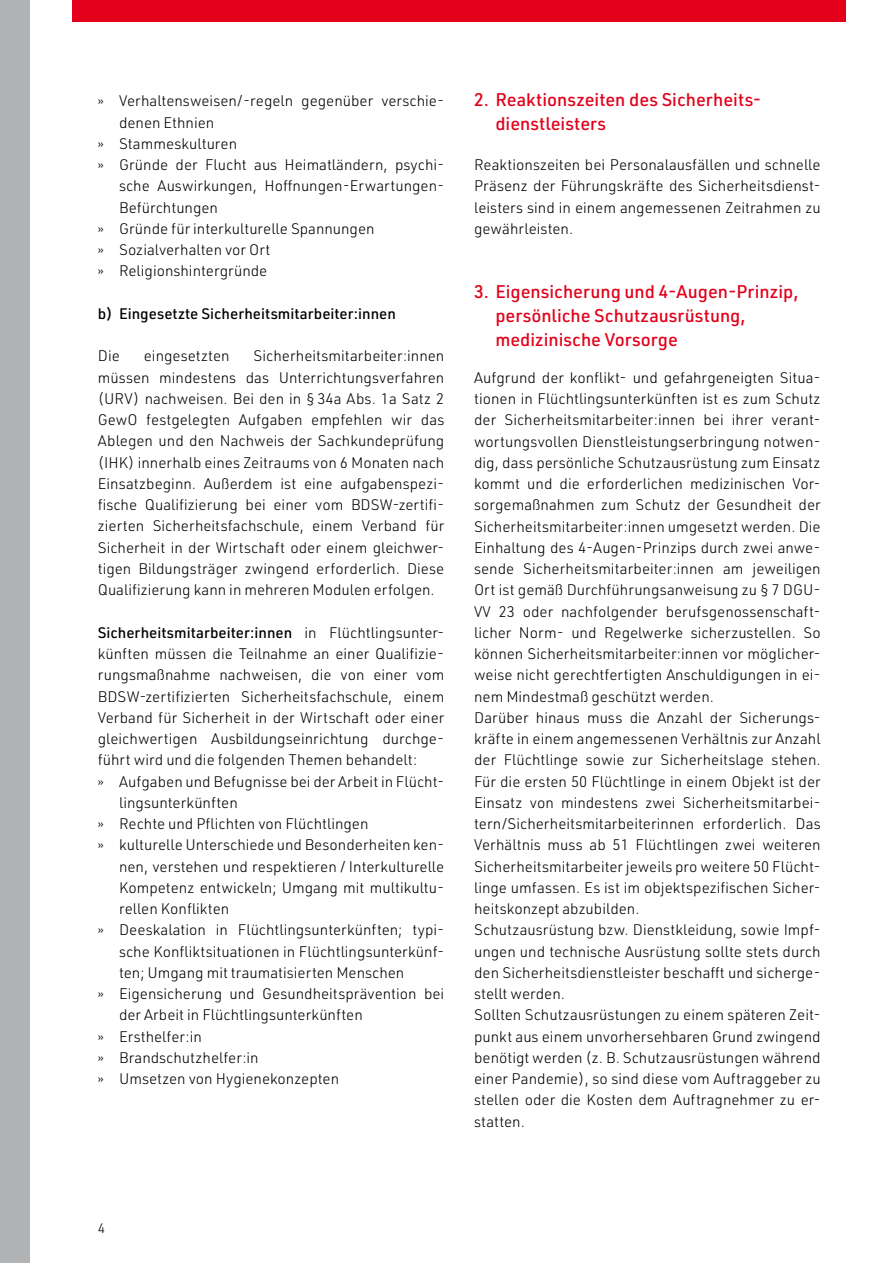
<style>
.page{position:relative;width:893px;height:1263px;background:#fff}
.page>*{position:absolute;margin:0;border:0;box-sizing:border-box;transform-origin:0 0}
.t1{font:500 18px/24px "URWDIN";color:#e2001a}
.t2{font:300 15px/21.3px "URWDIN";color:#000;text-align:justify}
.t3{font:500 15px "URWDIN";color:#000}
.t4{font:300 13.5px "URWDIN";color:#000}
.s1{font-weight:300}
</style>
<div class="page">
<div style="left:0;top:0;width:30px;height:1263px;background:#b1b3b4"></div>
<div style="left:72px;top:0;width:774px;height:21px;background:#e2001a"></div>
<p class="t2" style="left:98px;top:90px;width:348px">» Verhaltensweisen/-regeln gegenüber verschie-</p>
<p class="t2" style="left:119px;top:111px;width:97px">denen Ethnien</p>
<p class="t2" style="left:98px;top:132px;width:141px">» Stammeskulturen</p>
<p class="t2" style="left:98px;top:154px;width:348px">» Gründe der Flucht aus Heimatländern, psychi-</p>
<p class="t2" style="left:119px;top:175px;width:327px">sche Auswirkungen, Hoffnungen-Erwartungen-</p>
<p class="t2" style="left:119px;top:196px;width:100px">Befürchtungen</p>
<p class="t2" style="left:98px;top:217px;width:278px">» Gründe für interkulturelle Spannungen</p>
<p class="t2" style="left:98px;top:239px;width:174px">» Sozialverhalten vor Ort</p>
<p class="t2" style="left:98px;top:260px;width:171px">» Religionshintergründe</p>
<p class="t3" style="left:98px;top:303px;width:300px">b) Eingesetzte Sicherheitsmitarbeiter:innen</p>
<p class="t2" style="left:98px;top:345px;width:24px">Die</p>
<p class="t2" style="left:144px;top:345px;width:87px">eingesetzten</p>
<p class="t2" style="left:98px;top:345px;width:348px;text-indent:156px">Sicherheitsmitarbeiter:innen müssen mindestens das Unterrichtungsverfahren (URV) nachweisen. Bei den in § 34a Abs. 1a Satz 2<br>GewO festgelegten Aufgaben empfehlen wir das Ablegen und den Nachweis der Sachkundeprüfung (IHK) innerhalb eines Zeitraums von 6 Monaten nach Einsatzbeginn. Außerdem ist eine aufgabenspezi&shy;fische Qualifizierung bei einer vom BDSW-zertifi&shy;zierten Sicherheitsfachschule, einem Verband für Sicherheit in der Wirtschaft oder einem gleichwer&shy;tigen Bildungsträger zwingend erforderlich. Diese Qualifizierung kann in mehreren Modulen erfolgen.</p>
<p class="t3" style="left:98px;top:622px;width:348px">Sicherheitsmitarbeiter:innen <span class="s1">in Flüchtlingsunter-</span></p>
<p class="t2" style="left:98px;top:643px;width:348px">künften müssen die Teilnahme an einer Qualifizie-</p>
<p class="t2" style="left:98px;top:664px;width:348px">rungsmaßnahme nachweisen, die von einer vom</p>
<p class="t2" style="left:98px;top:685px;width:348px">BDSW-zertifizierten Sicherheitsfachschule, einem</p>
<p class="t2" style="left:98px;top:706px;width:348px">Verband für Sicherheit in der Wirtschaft oder einer</p>
<p class="t2" style="left:98px;top:728px;width:348px">gleichwertigen Ausbildungseinrichtung durchge-</p>
<p class="t2" style="left:98px;top:749px;width:321px">führt wird und die folgenden Themen behandelt:</p>
<p class="t2" style="left:98px;top:770px;width:348px">» Aufgaben und Befugnisse bei der Arbeit in Flücht-</p>
<p class="t2" style="left:119px;top:791px;width:120px">lingsunterkünften</p>
<p class="t2" style="left:98px;top:813px;width:272px">» Rechte und Pflichten von Flüchtlingen</p>
<p class="t2" style="left:98px;top:834px;width:348px">» kulturelle Unterschiede und Besonderheiten ken-</p>
<p class="t2" style="left:119px;top:855px;width:327px">nen, verstehen und respektieren / Interkulturelle</p>
<p class="t2" style="left:119px;top:876px;width:327px">Kompetenz entwickeln; Umgang mit multikultu-</p>
<p class="t2" style="left:119px;top:898px;width:112px">rellen Konflikten</p>
<p class="t2" style="left:98px;top:919px;width:348px">» Deeskalation in Flüchtlingsunterkünften; typi-</p>
<p class="t2" style="left:119px;top:940px;width:327px">sche Konfliktsituationen in Flüchtlingsunterkünf-</p>
<p class="t2" style="left:119px;top:961px;width:287px">ten; Umgang mit traumatisierten Menschen</p>
<p class="t2" style="left:98px;top:983px;width:348px">» Eigensicherung und Gesundheitsprävention bei</p>
<p class="t2" style="left:119px;top:1004px;width:245px">der Arbeit in Flüchtlingsunterkünften</p>
<p class="t2" style="left:98px;top:1025px;width:106px">» Ersthelfer:in</p>
<p class="t2" style="left:98px;top:1046px;width:162px">» Brandschutzhelfer:in</p>
<p class="t2" style="left:98px;top:1068px;width:243px">» Umsetzen von Hygienekonzepten</p>
<p class="t1" style="left:495px;top:87px;width:264px;text-indent:-21px">2. Reaktionszeiten des Sicherheits&shy;dienstleisters</p>
<p class="t2" style="left:474px;top:154px;width:348px">Reaktionszeiten bei Personalausfällen und schnelle Präsenz der Führungskräfte des Sicherheitsdienst&shy;leisters sind in einem angemessenen Zeitrahmen zu gewährleisten.</p>
<p class="t1" style="left:495px;top:279px;width:305px;text-indent:-21px">3. Eigensicherung und 4-Augen-Prinzip, persönliche Schutzausrüstung, medizinische Vorsorge</p>
<p class="t2" style="left:474px;top:366px;width:348px;text-align:left">Aufgrund der konflikt- und gefahrgeneigten Situa&shy;tionen in Flüchtlingsunterkünften ist es zum Schutz der Sicherheitsmitarbeiter:innen bei ihrer verant&shy;wortungsvollen Dienstleistungserbringung notwen&shy;dig, dass persönliche Schutzausrüstung zum Einsatz kommt und die erforderlichen medizinischen Vor&shy;sorgemaßnahmen zum Schutz der Gesundheit der Sicherheitsmitarbeiter:innen umgesetzt werden. Die Einhaltung des 4-Augen-Prinzips durch zwei anwe&shy;sende Sicherheitsmitarbeiter:innen am jeweiligen Ort ist gemäß Durchführungsanweisung zu § 7 DGU-VV 23 oder nachfolgender berufsgenossenschaft&shy;licher Norm- und Regelwerke sicherzustellen. So können Sicherheitsmitarbeiter:innen vor möglicher&shy;weise nicht gerechtfertigten Anschuldigungen in ei&shy;nem Mindestmaß geschützt werden.<br>Darüber hinaus muss die Anzahl der Sicherungs&shy;kräfte in einem angemessenen Verhältnis zur Anzahl der Flüchtlinge sowie zur Sicherheitslage stehen.<br>Für die ersten 50 Flüchtlinge in einem Objekt ist der Einsatz von mindestens zwei Sicherheitsmitarbei&shy;tern/Sicherheitsmitarbeiterinnen erforderlich. Das Verhältnis muss ab 51 Flüchtlingen zwei weiteren Sicherheitsmitarbeiter jeweils pro weitere 50 Flücht&shy;linge umfassen. Es ist im objektspezifischen Sicher&shy;heitskonzept abzubilden.<br>Schutzausrüstung bzw. Dienstkleidung, sowie Impf&shy;ungen und technische Ausrüstung sollte stets durch den Sicherheitsdienstleister beschafft und sicherge&shy;stellt werden.<br>Sollten Schutzausrüstungen zu einem späteren Zeit&shy;punkt aus einem unvorhersehbaren Grund zwingend benötigt werden (z. B. Schutzausrüstungen während einer Pandemie), so sind diese vom Auftraggeber zu stellen oder die Kosten dem Auftragnehmer zu er&shy;statten.</p>
<p class="t4" style="left:98px;top:1219px;width:9px">4</p>
</div>
